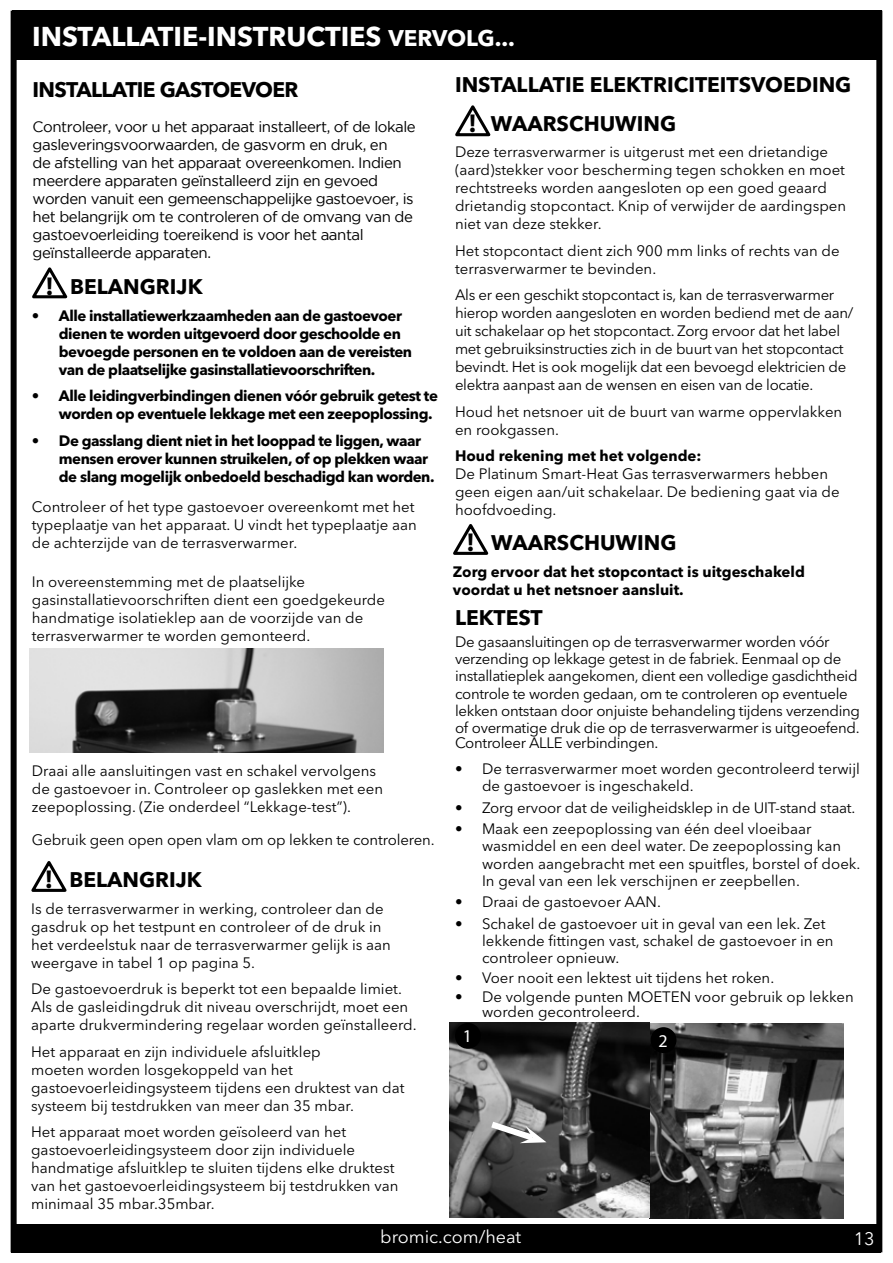
<style>
.page{position:relative;width:893px;height:1263px;background:#fff}
.page>*{position:absolute;margin:0;border:0;box-sizing:border-box;transform-origin:0 0}
.t1{font:700 27px "Avenir Next LT Pro";color:#fff}
.t2{font:700 25.95px "Myriad";color:#000}
.t3{font:700 21px/38.1px "Avenir Next LT Pro";color:#000}
.t4{font:700 21px "Avenir Next LT Pro";letter-spacing:-.03em;color:#000}
.t5{font:18px "Avenir Next LT Pro";color:#fff}
.t6{font:18px "Myriad Pro";color:#fff}
.t7{font:15px/18px "Avenir Next LT Pro";color:#000}
.t8{font:15px/18px "Avenir Next LT Pro";letter-spacing:-.02em;color:#000}
.t9{font:700 15px/18px "Avenir Next LT Pro";letter-spacing:-.03em;color:#000}
.t10{font:15px/18px "Gotham";letter-spacing:-.03em;color:#000}
.t11{font:700 15px/18px "Avenir Next LT Pro";color:#000}
.s1{font-size:22.5px}
.s2{font-weight:400}
.s3{font-family:"Myriad";font-size:25.95px}
</style>
<div class="page">
<div style="left:11px;top:1224px;width:870px;height:29px;background:#000"></div>
<div style="left:12px;top:10px;width:870px;height:50px;background:#000"></div>
<div style="left:11px;top:11px;width:871px;height:1241px;border:6px solid #000"></div>
<svg style="left:32px;top:267px;width:36px;height:32px"></svg>
<svg style="left:455px;top:105px;width:36px;height:32px"></svg>
<svg style="left:453px;top:524px;width:36px;height:31px"></svg>
<img style="left:449px;top:1023px;width:394px;height:195px">
<div style="left:651px;top:1027px;width:25px;height:26px;background:#000;border-radius:50%"></div>
<div style="left:455px;top:1023px;width:26px;height:26px;background:#000;border-radius:50%"></div>
<svg style="left:485px;top:1117px;width:61px;height:28px"></svg>
<img style="left:30px;top:649px;width:353px;height:104px">
<svg style="left:31px;top:861px;width:36px;height:31px"></svg>
<h1 class="t1" style="left:32px;top:25px;width:484px">INSTALLATIE-INSTRUCTIES <span class="s1">VERVOLG...</span></h1>
<h3 class="t4" style="left:33px;top:81px;width:267px">INSTALLATIE GASTOEVOER</h3>
<p class="t10" style="left:33px;top:118px;width:385px">Controleer, voor u het apparaat installeert, of de lokale gasleveringsvoorwaarden, de gasvorm en druk, en<br>de afstelling van het apparaat overeenkomen. Indien meerdere apparaten geïnstalleerd zijn en gevoed worden vanuit een gemeenschappelijke gastoevoer, is het belangrijk om te controleren of de omvang van de gastoevoerleiding toereikend is voor het aantal geïnstalleerde apparaten.</p>
<h2 class="t2" style="left:46px;top:270px;width:8px">!</h2>
<h3 class="t3" style="left:70px;top:270px;width:134px">BELANGRIJK</h3>
<p class="t9" style="left:59px;top:308px;width:355px;text-indent:-27px"><span class="s2">•</span> Alle installatiewerkzaamheden aan de gastoevoer dienen te worden uitgevoerd door geschoolde en bevoegde personen en te voldoen aan de vereisten van de plaatselijke gasinstallatievoorschriften.</p>
<p class="t9" style="left:59px;top:388px;width:381px;text-indent:-27px"><span class="s2">•</span> Alle leidingverbindingen dienen vóór gebruik getest te worden op eventuele lekkage met een zeepoplossing.</p>
<p class="t9" style="left:59px;top:433px;width:377px;text-indent:-27px"><span class="s2">•</span> De gasslang dient niet in het looppad te liggen, waar mensen erover kunnen struikelen, of op plekken waar de slang mogelijk onbedoeld beschadigd kan worden.</p>
<p class="t7" style="left:32px;top:498px;width:386px">Controleer of het type gastoevoer overeenkomt met het typeplaatje van het apparaat. U vindt het typeplaatje aan de achterzijde van de terrasverwarmer.</p>
<p class="t7" style="left:32px;top:573px;width:355px">In overeenstemming met de plaatselijke gasinstallatievoorschriften dient een goedgekeurde handmatige isolatieklep aan de voorzijde van de terrasverwarmer te worden gemonteerd.</p>
<p class="t7" style="left:32px;top:762px;width:353px">Draai alle aansluitingen vast en schakel vervolgens de gastoevoer in. Controleer op gaslekken met een zeepoplossing. (Zie onderdeel “Lekkage-test”).</p>
<p class="t7" style="left:32px;top:831px;width:404px">Gebruik geen open open vlam om op lekken te controleren.</p>
<h2 class="t2" style="left:45px;top:864px;width:8px">!</h2>
<h3 class="t3" style="left:69px;top:863px;width:134px">BELANGRIJK</h3>
<p class="t7" style="left:31px;top:900px;width:361px">Is de terrasverwarmer in werking, controleer dan de gasdruk op het testpunt en controleer of de druk in het verdeelstuk naar de terrasverwarmer gelijk is aan weergave in tabel 1 op pagina 5.</p>
<p class="t7" style="left:31px;top:980px;width:387px">De gastoevoerdruk is beperkt tot een bepaalde limiet.<br>Als de gasleidingdruk dit niveau overschrijdt, moet een aparte drukvermindering regelaar worden geïnstalleerd.</p>
<p class="t7" style="left:31px;top:1043px;width:375px">Het apparaat en zijn individuele afsluitklep<br>moeten worden losgekoppeld van het gastoevoerleidingsysteem tijdens een druktest van dat systeem bij testdrukken van meer dan 35 mbar.</p>
<p class="t7" style="left:31px;top:1123px;width:369px">Het apparaat moet worden geïsoleerd van het gastoevoerleidingsysteem door zijn individuele handmatige afsluitklep te sluiten tijdens elke druktest van het gastoevoerleidingsysteem bij testdrukken van minimaal 35 mbar.35mbar.</p>
<h3 class="t3" style="left:469px;top:68px;width:384px;text-indent:-14px">INSTALLATIE ELEKTRICITEITSVOEDING <span class="s3">!</span> WAARSCHUWING</h3>
<p class="t7" style="left:455px;top:143px;width:393px">Deze terrasverwarmer is uitgerust met een drietandige (aard)stekker voor bescherming tegen schokken en moet rechtstreeks worden aangesloten op een goed geaard drietandig stopcontact. Knip of verwijder de aardingspen niet van deze stekker.</p>
<p class="t7" style="left:455px;top:242px;width:386px">Het stopcontact dient zich 900 mm links of rechts van de terrasverwarmer te bevinden.</p>
<p class="t8" style="left:455px;top:286px;width:400px">Als er een geschikt stopcontact is, kan de terrasverwarmer hierop worden aangesloten en worden bediend met de aan/ uit schakelaar op het stopcontact. Zorg ervoor dat het label met gebruiksinstructies zich in de buurt van het stopcontact bevindt. Het is ook mogelijk dat een bevoegd elektricien de elektra aanpast aan de wensen en eisen van de locatie.</p>
<p class="t7" style="left:455px;top:403px;width:389px">Houd het netsnoer uit de buurt van warme oppervlakken en rookgassen.</p>
<p class="t11" style="left:455px;top:448px;width:248px">Houd rekening met het volgende:</p>
<p class="t7" style="left:455px;top:465px;width:386px">De Platinum Smart-Heat Gas terrasverwarmers hebben geen eigen aan/uit schakelaar. De bediening gaat via de hoofdvoeding.</p>
<h2 class="t2" style="left:467px;top:527px;width:8px">!</h2>
<h3 class="t3" style="left:491px;top:526px;width:187px">WAARSCHUWING</h3>
<p class="t11" style="left:453px;top:564px;width:354px">Zorg ervoor dat het stopcontact is uitgeschakeld voordat u het netsnoer aansluit.</p>
<h3 class="t3" style="left:455px;top:600px;width:89px">LEKTEST</h3>
<p class="t8" style="left:455px;top:633px;width:407px;line-height:17.2px">De gasaansluitingen op de terrasverwarmer worden vóór verzending op lekkage getest in de fabriek. Eenmaal op de installatieplek aangekomen, dient een volledige gasdichtheid controle te worden gedaan, om te controleren op eventuele lekken ontstaan door onjuiste behandeling tijdens verzending of overmatige druk die op de terrasverwarmer is uitgeoefend.</p>
<p class="t8" style="left:455px;top:734px;width:205px">Controleer ALLE verbindingen.</p>
<p class="t7" style="left:482px;top:760px;width:379px;line-height:17.2px;text-indent:-27px">• De terrasverwarmer moet worden gecontroleerd terwijl de gastoevoer is ingeschakeld.</p>
<p class="t7" style="left:455px;top:799px;width:402px">• Zorg ervoor dat de veiligheidsklep in de UIT-stand staat.</p>
<p class="t7" style="left:482px;top:820px;width:380px;line-height:17.2px;text-indent:-27px">• Maak een zeepoplossing van één deel vloeibaar wasmiddel en een deel water. De zeepoplossing kan worden aangebracht met een spuitfles, borstel of doek.<br>In geval van een lek verschijnen er zeepbellen.</p>
<p class="t7" style="left:455px;top:893px;width:207px">• Draai de gastoevoer AAN.</p>
<p class="t7" style="left:482px;top:915px;width:353px;line-height:17.2px;text-indent:-27px">• Schakel de gastoevoer uit in geval van een lek. Zet lekkende fittingen vast, schakel de gastoevoer in en controleer opnieuw.</p>
<p class="t7" style="left:455px;top:969px;width:321px">• Voer nooit een lektest uit tijdens het roken.</p>
<p class="t7" style="left:482px;top:989px;width:373px;line-height:15px;text-indent:-27px">• De volgende punten MOETEN voor gebruik op lekken worden gecontroleerd.</p>
<p class="t6" style="left:463px;top:1030px;width:11px">1</p>
<p class="t6" style="left:658px;top:1034px;width:11px">2</p>
<p class="t5" style="left:380px;top:1227px;width:143px">bromic.com/heat</p>
<p class="t5" style="left:854px;top:1229px;width:22px">13</p>
</div>
